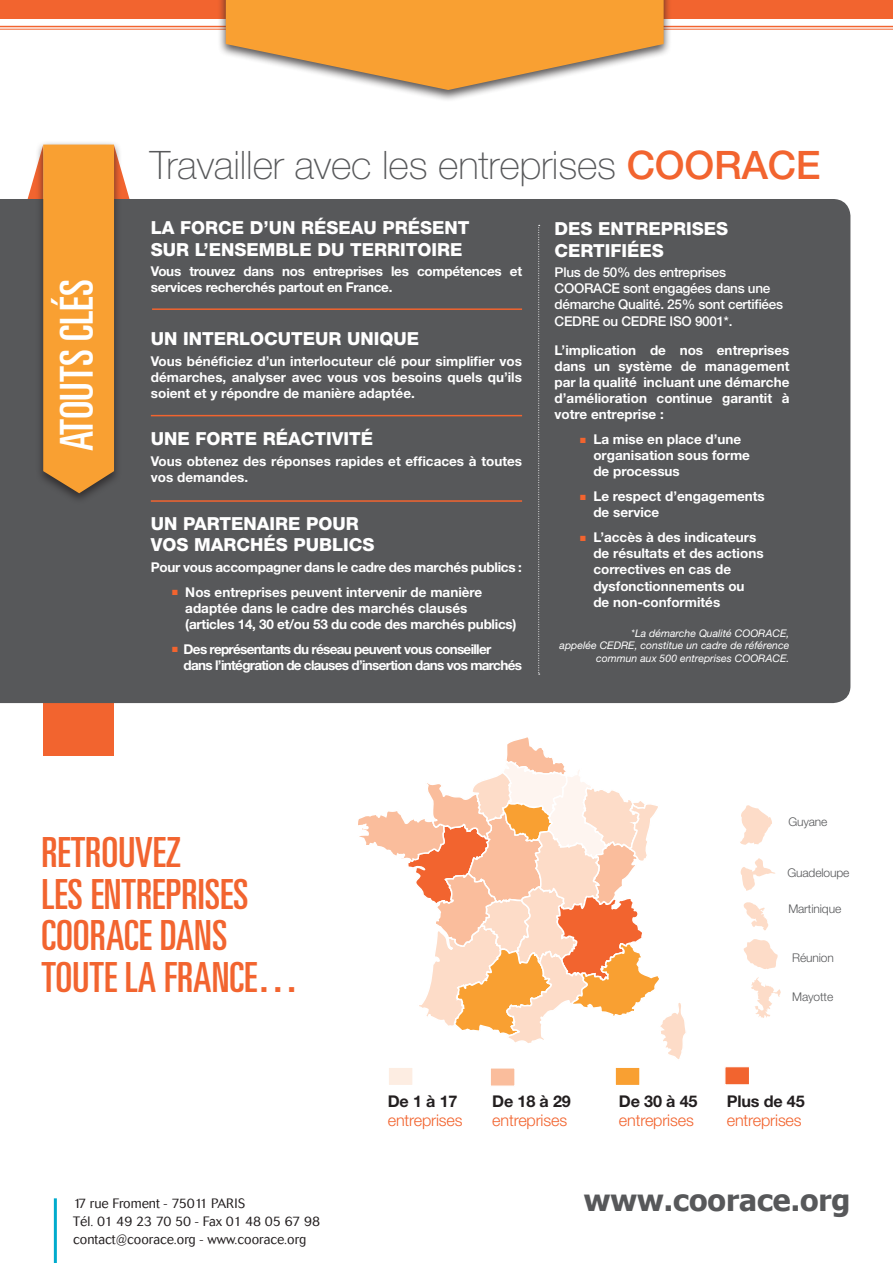
<style>
.page{position:relative;width:893px;height:1263px;background:#fff}
.page>*{position:absolute;margin:0;border:0;box-sizing:border-box;transform-origin:0 0}
.t1{font:ultra-condensed 45.45px "Univers LT Std";color:#fff}
.t2{font:ultra-condensed 41.55px/41.5px "Univers LT Std";color:#f2642f}
.t3{font:100 39.3px "Helvetica Neue";letter-spacing:-.005em;color:#57585a}
.t4{font:700 30px "Tahoma";color:#57585a}
.t5{font:800 18px/21.6px "Helvetica Neue";color:#fff}
.t6{font:300 16.2px "Helvetica Neue";letter-spacing:-.01em;color:#f2642f}
.t7{font:700 16.2px "Helvetica Neue";letter-spacing:-.01em;color:#231f20}
.t8{font:700 13.5px/16.2px "Helvetica Neue";color:#fff}
.t9{font:700 13.5px/16.2px "Helvetica Neue";letter-spacing:-.02em;color:#fff}
.t10{font:500 13.5px/16.2px "Helvetica Neue";letter-spacing:-.02em;color:#fff}
.t11{font:700 13.5px/16.2px "Helvetica Neue";letter-spacing:-.05em;color:#fff}
.t12{font:300 13.5px "Cosmos";color:#231f20;scale:.95 1}
.t13{font:300 12px "Helvetica Neue";letter-spacing:-.01em;color:#57585a}
.t14{font:italic 10.5px/12.6px "Helvetica Neue";color:#fff;text-align:right}
.s1{font-weight:500;color:#f2642f}
.s2{color:#f2642f}
</style>
<div class="page">
<div style="left:43px;top:230px;width:71px;height:526px;background:#f2642f"></div>
<div style="left:0;top:199px;width:850px;height:504px;background:#57585a"></div>
<hr style="left:152px;top:308px;width:370px;height:2px;background:#f2642f">
<hr style="left:151px;top:415px;width:371px;height:1px;background:#f2642f">
<hr style="left:151px;top:500px;width:371px;height:2px;background:#f2642f">
<div style="left:0;top:0;width:893px;height:19px;background:#f2642f"></div>
<hr style="left:0;top:26px;width:893px;height:1px;background:#f2642f">
<hr style="left:0;top:29px;width:893px;height:1px;background:#f2642f">
<div style="left:35px;top:141px;width:87px;height:364px;background:#231f20;opacity:.75"></div>
<svg style="left:28px;top:145px;width:101px;height:348px"></svg>
<svg style="left:538px;top:225px;width:2px;height:450px"></svg>
<svg style="left:358px;top:737px;width:328px;height:322px"></svg>
<div style="left:388px;top:1067px;width:25px;height:19px;background:#fdede2;border:1px solid #fff"></div>
<div style="left:490px;top:1067px;width:25px;height:20px;background:#fabd9c;border:1px solid #fff"></div>
<div style="left:615px;top:1067px;width:25px;height:19px;background:#f9a032;border:1px solid #fff"></div>
<div style="left:724px;top:1066px;width:26px;height:19px;background:#f2642f;border:1px solid #fff"></div>
<hr style="left:54px;top:1198px;width:3px;height:65px;background:#00abcd">
<svg style="left:751px;top:977px;width:30px;height:41px"></svg>
<svg style="left:740px;top:805px;width:32px;height:40px"></svg>
<svg style="left:740px;top:858px;width:35px;height:33px"></svg>
<svg style="left:743px;top:902px;width:25px;height:28px"></svg>
<svg style="left:744px;top:939px;width:34px;height:30px"></svg>
<div style="left:217px;top:0;width:454px;height:102px;background:#231f20;opacity:.75"></div>
<svg style="left:226px;top:0;width:438px;height:90px"></svg>
<p class="t1" style="left:51px;top:451px;width:173px;rotate:-90deg">ATOUTS CLÉS</p>
<p class="t3" style="left:150px;top:143px;width:672px">Travailler avec les entreprises <span class="s1">COORACE</span></p>
<p class="t5" style="left:151px;top:217px;width:320px">LA FORCE D’UN RÉSEAU PRÉSENT<br>SUR L’ENSEMBLE DU TERRITOIRE</p>
<p class="t9" style="left:151px;top:263px;width:373px">Vous trouvez dans nos entreprises les compétences et services recherchés partout en France.</p>
<p class="t5" style="left:151px;top:328px;width:270px">UN INTERLOCUTEUR UNIQUE</p>
<p class="t8" style="left:151px;top:352px;width:373px;text-align:justify">Vous bénéficiez d’un interlocuteur clé pour simplifier vos démarches, analyser avec vous vos besoins quels qu’ils soient et y répondre de manière adaptée.</p>
<p class="t5" style="left:151px;top:428px;width:224px">UNE FORTE RÉACTIVITÉ</p>
<p class="t8" style="left:151px;top:452px;width:373px">Vous obtenez des réponses rapides et efficaces à toutes vos demandes.</p>
<p class="t5" style="left:151px;top:513px;width:225px">UN PARTENAIRE POUR<br>VOS MARCHÉS PUBLICS</p>
<p class="t9" style="left:151px;top:559px;width:373px">Pour vous accompagner dans le cadre des marchés publics :</p>
<p class="t8" style="left:185px;top:583px;width:333px;text-indent:-13px"><span class="s2">■</span> Nos entreprises peuvent intervenir de manière adaptée dans le cadre des marchés clausés (articles 14, 30 et/ou 53 du code des marchés publics)</p>
<p class="t11" style="left:184px;top:640px;width:340px;text-indent:-11px"><span class="s2">■</span> Des représentants du réseau peuvent vous conseiller dans l’intégration de clauses d’insertion dans vos marchés</p>
<p class="t5" style="left:555px;top:218px;width:175px">DES ENTREPRISES<br>CERTIFIÉES</p>
<p class="t10" style="left:555px;top:264px;width:230px">Plus de 50% des entreprises<br>COORACE sont engagées dans une démarche Qualité. 25% sont certifiées<br>CEDRE ou CEDRE ISO 9001*.</p>
<p class="t8" style="left:555px;top:341px;width:236px;text-align:justify">L’implication de nos entreprises dans un système de management par la qualité incluant une démarche d’amélioration continue garantit à votre entreprise :</p>
<p class="t8" style="left:593px;top:431px;width:158px;text-indent:-13px"><span class="s2">■</span> La mise en place d’une organisation sous forme de processus</p>
<p class="t8" style="left:593px;top:488px;width:173px;text-indent:-13px"><span class="s2">■</span> Le respect d’engagements de service</p>
<p class="t8" style="left:593px;top:529px;width:172px;text-indent:-13px"><span class="s2">■</span> L’accès à des indicateurs de résultats et des actions correctives en cas de dysfonctionnements ou de non-conformités</p>
<p class="t14" style="left:560px;top:626px;width:231px">*La démarche Qualité COORACE,<br>appelée CEDRE, constitue un cadre de référence commun aux 500 entreprises COORACE.</p>
<p class="t2" style="left:41px;top:832px;width:259px">RETROUVEZ<br>LES ENTREPRISES<br>COORACE DANS<br>TOUTE LA FRANCE…</p>
<p class="t7" style="left:388px;top:1091px;width:71px">De 1 à 17</p>
<p class="t6" style="left:388px;top:1110px;width:76px">entreprises</p>
<p class="t7" style="left:492px;top:1091px;width:80px">De 18 à 29</p>
<p class="t6" style="left:492px;top:1110px;width:76px">entreprises</p>
<p class="t13" style="left:788px;top:815px;width:41px">Guyane</p>
<p class="t13" style="left:787px;top:865px;width:64px">Guadeloupe</p>
<p class="t13" style="left:788px;top:902px;width:54px">Martinique</p>
<p class="t13" style="left:792px;top:951px;width:43px">Réunion</p>
<p class="t13" style="left:792px;top:989px;width:43px">Mayotte</p>
<p class="t7" style="left:619px;top:1091px;width:80px">De 30 à 45</p>
<p class="t6" style="left:619px;top:1110px;width:76px">entreprises</p>
<p class="t7" style="left:727px;top:1091px;width:80px">Plus de 45</p>
<p class="t6" style="left:727px;top:1110px;width:76px">entreprises</p>
<p class="t12" style="left:73px;top:1196px;width:182px">17 rue Froment - 75011 PARIS</p>
<p class="t4" style="left:584px;top:1179px;width:268px">www.coorace.org</p>
<p class="t12" style="left:73px;top:1214px;width:261px">Tél. 01 49 23 70 50 - Fax 01 48 05 67 98</p>
<p class="t12" style="left:73px;top:1232px;width:247px">contact@coorace.org - www.coorace.org</p>
</div>
